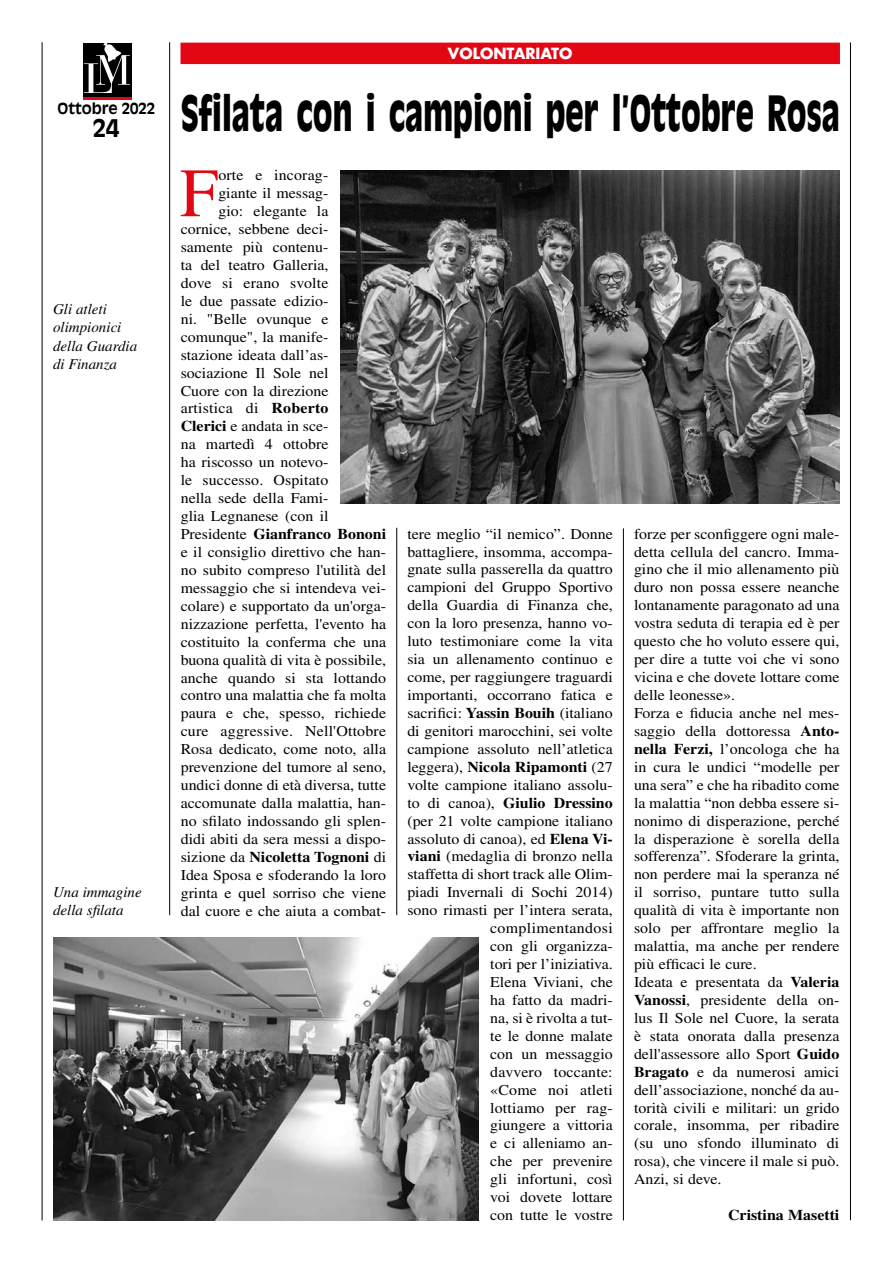
<style>
.page{position:relative;width:893px;height:1263px;background:#fff}
.page>*{position:absolute;margin:0;border:0;box-sizing:border-box;transform-origin:0 0}
.t1{font:69.15px "Times LT Std";color:#e30613}
.t2{font:900 48px "Antique Olive Std";color:#000;scale:.62 1}
.t3{font:700 24px "Antique Olive Std";color:#000}
.t4{font:15px/18px "Times LT Std";color:#000;text-align:right;scale:1.06 1}
.t5{font:700 15px "Times LT Std";color:#000;scale:1.06 1}
.t6{font:italic 15px/18.1px "Times LT Std";color:#000}
.t7{font:700 15px "Futura Std";color:#fff}
.t8{font:700 15px "Antique Olive Std";color:#000}
.s1{font-weight:700}
.s2{font-weight:400}
</style>
<div class="page">
<div style="left:83px;top:44px;width:48px;height:54px;background:#000"></div>
<hr style="left:83px;top:98px;width:48px;height:2px;background:#e30613">
<svg style="left:84px;top:43px;width:46px;height:50px"></svg>
<hr style="left:169px;top:42px;width:1px;height:873px;background:#000">
<hr style="left:42px;top:42px;width:1px;height:1178px;background:#000">
<hr style="left:850px;top:42px;width:1px;height:1178px;background:#000">
<hr style="left:396px;top:528px;width:1px;height:387px;background:#000">
<div style="left:181px;top:43px;width:659px;height:21px;background:#e30613"></div>
<hr style="left:623px;top:528px;width:1px;height:692px;background:#000">
<img style="left:53px;top:938px;width:425px;height:282px">
<img style="left:340px;top:170px;width:500px;height:333px">
<p class="t8" style="left:58px;top:99px;width:99px">Ottobre 2022</p>
<h3 class="t3" style="left:93px;top:113px;width:28px">24</h3>
<p class="t6" style="left:53px;top:300px;width:86px">Gli atleti olimpionici della Guardia di Finanza</p>
<p class="t6" style="left:53px;top:883px;width:90px">Una immagine della sfilata</p>
<p class="t7" style="left:448px;top:43px;width:200px">VOLONTARIATO SCACCHI</p>
<h2 class="t2" style="left:181px;top:84px;width:1065px">Sfilata con i campioni per l’Ottobre Rosa</h2>
<h1 class="t1" style="left:180px;top:154px;width:40px">F</h1>
<p class="t4" style="left:218px;top:166px;width:105px">orte e incorag-</p>
<p class="t7" style="left:374px;top:43px;width:187px">TEMPO LIBERO - GRUPP</p>
<p class="t4" style="left:218px;top:184px;width:105px">giante il messag-</p>
<p class="t4" style="left:218px;top:202px;width:105px">gio: elegante la</p>
<p class="t4" style="left:181px;top:220px;width:141px">cornice, sebbene deci-</p>
<p class="t4" style="left:181px;top:238px;width:141px">samente più contenu-</p>
<p class="t4" style="left:181px;top:256px;width:141px">ta del teatro Galleria,</p>
<p class="t4" style="left:181px;top:274px;width:141px">dove si erano svolte</p>
<p class="t4" style="left:181px;top:292px;width:141px">le due passate edizio-</p>
<p class="t4" style="left:181px;top:310px;width:141px">ni. "Belle ovunque e</p>
<p class="t4" style="left:181px;top:328px;width:141px">comunque", la manife-</p>
<p class="t4" style="left:181px;top:346px;width:141px">stazione ideata dall’as-</p>
<p class="t4" style="left:181px;top:363px;width:141px">sociazione Il Sole nel</p>
<p class="t4" style="left:181px;top:381px;width:141px">Cuore con la direzione</p>
<p class="t4" style="left:181px;top:399px;width:141px">artistica di <span class="s1">Roberto</span></p>
<p class="t4" style="left:181px;top:417px;width:141px"><span class="s1">Clerici</span> e andata in sce-</p>
<p class="t4" style="left:181px;top:435px;width:141px">na martedì 4 ottobre</p>
<p class="t4" style="left:181px;top:453px;width:141px">ha riscosso un notevo-</p>
<p class="t4" style="left:181px;top:471px;width:141px">le successo. Ospitato</p>
<p class="t4" style="left:181px;top:489px;width:141px">nella sede della Fami-</p>
<p class="t4" style="left:181px;top:507px;width:141px">glia Legnanese (con il</p>
<p class="t5" style="left:181px;top:525px;width:195px"><span class="s2">Presidente</span> Gianfranco Bononi</p>
<p class="t4" style="left:181px;top:543px;width:195px">e il consiglio direttivo che han-</p>
<p class="t4" style="left:181px;top:561px;width:195px">no subito compreso l'utilità del</p>
<p class="t4" style="left:181px;top:579px;width:195px">messaggio che si intendeva vei-</p>
<p class="t4" style="left:181px;top:597px;width:195px">colare) e supportato da un'orga-</p>
<p class="t4" style="left:181px;top:615px;width:195px">nizzazione perfetta, l'evento ha</p>
<p class="t4" style="left:181px;top:632px;width:195px">costituito la conferma che una</p>
<p class="t4" style="left:181px;top:650px;width:195px">buona qualità di vita è possibile,</p>
<p class="t4" style="left:181px;top:668px;width:195px">anche quando si sta lottando</p>
<p class="t4" style="left:181px;top:686px;width:195px">contro una malattia che fa molta</p>
<p class="t4" style="left:181px;top:704px;width:195px">paura e che, spesso, richiede</p>
<p class="t4" style="left:181px;top:722px;width:195px">cure aggressive. Nell'Ottobre</p>
<p class="t4" style="left:181px;top:740px;width:195px">Rosa dedicato, come noto, alla</p>
<p class="t4" style="left:181px;top:758px;width:195px">prevenzione del tumore al seno,</p>
<p class="t4" style="left:181px;top:776px;width:195px">undici donne di età diversa, tutte</p>
<p class="t4" style="left:181px;top:794px;width:195px">accomunate dalla malattia, han-</p>
<p class="t4" style="left:181px;top:812px;width:195px">no sfilato indossando gli splen-</p>
<p class="t4" style="left:181px;top:830px;width:195px">didi abiti da sera messi a dispo-</p>
<p class="t5" style="left:181px;top:848px;width:195px"><span class="s2">sizione da</span> Nicoletta Tognoni <span class="s2">di</span></p>
<p class="t4" style="left:181px;top:866px;width:195px">Idea Sposa e sfoderando la loro</p>
<p class="t4" style="left:181px;top:884px;width:195px">grinta e quel sorriso che viene</p>
<p class="t4" style="left:181px;top:901px;width:195px">dal cuore e che aiuta a combat-</p>
<p class="t4" style="left:407px;top:524px;width:195px">tere meglio “il nemico”. Donne battagliere, insomma, accompa&shy;gnate sulla passerella da quattro campioni del Gruppo Sportivo della Guardia di Finanza che, con la loro presenza, hanno vo&shy;luto testimoniare come la vita sia un allenamento continuo e come, per raggiungere traguardi importanti, occorrano fatica e sacrifici: <span class="s1">Yassin Bouih</span> (italiano di genitori marocchini, sei volte campione assoluto nell’atletica leggera), <span class="s1">Nicola Ripamonti</span> (27 volte campione italiano assolu&shy;to di canoa), <span class="s1">Giulio Dressino </span>(per 21 volte campione italiano assoluto di canoa), ed <span class="s1">Elena Vi&shy;viani</span> (medaglia di bronzo nella staffetta di short track alle Olim&shy;piadi Invernali di Sochi 2014) sono rimasti per l’intera serata, complimentandosi<br>con gli organizza-<br>tori per l’iniziativa.<br>Elena Viviani, che<br>ha fatto da madri-<br>na, si è rivolta a tut-<br>te le donne malate<br>con un messaggio<br>davvero toccante:<br>«Come noi atleti<br>lottiamo per rag-<br>giungere a vittoria<br>e ci alleniamo an-<br>che per prevenire<br>gli infortuni, così<br>voi dovete lottare<br>con tutte le vostre</p>
<p class="t4" style="left:634px;top:524px;width:195px;text-align:left">forze per sconfiggere ogni male&shy;detta cellula del cancro. Imma&shy;gino che il mio allenamento più duro non possa essere neanche lontanamente paragonato ad una vostra seduta di terapia ed è per questo che ho voluto essere qui, per dire a tutte voi che vi sono vicina e che dovete lottare come delle leonesse».<br>Forza e fiducia anche nel mes&shy;saggio della dottoressa <span class="s1">Anto&shy;nella Ferzi,</span> l’oncologa che ha in cura le undici “modelle per una sera” e che ha ribadito come la malattia “non debba essere si&shy;nonimo di disperazione, perché la disperazione è sorella della sofferenza”. Sfoderare la grinta, non perdere mai la speranza né il sorriso, puntare tutto sulla qualità di vita è importante non solo per affrontare meglio la malattia, ma anche per rendere più efficaci le cure.<br>Ideata e presentata da <span class="s1">Valeria<br>Vanossi</span>, presidente della on&shy;lus Il Sole nel Cuore, la serata è stata onorata dalla presenza dell'assessore allo Sport <span class="s1">Guido<br>Bragato</span> e da numerosi amici dell’associazione, nonché da au&shy;torità civili e militari: un grido corale, insomma, per ribadire (su uno sfondo illuminato di rosa), che vincere il male si può.<br>Anzi, si deve.</p>
<p class="t5" style="left:728px;top:1206px;width:106px">Cristina Masetti</p>
</div>
